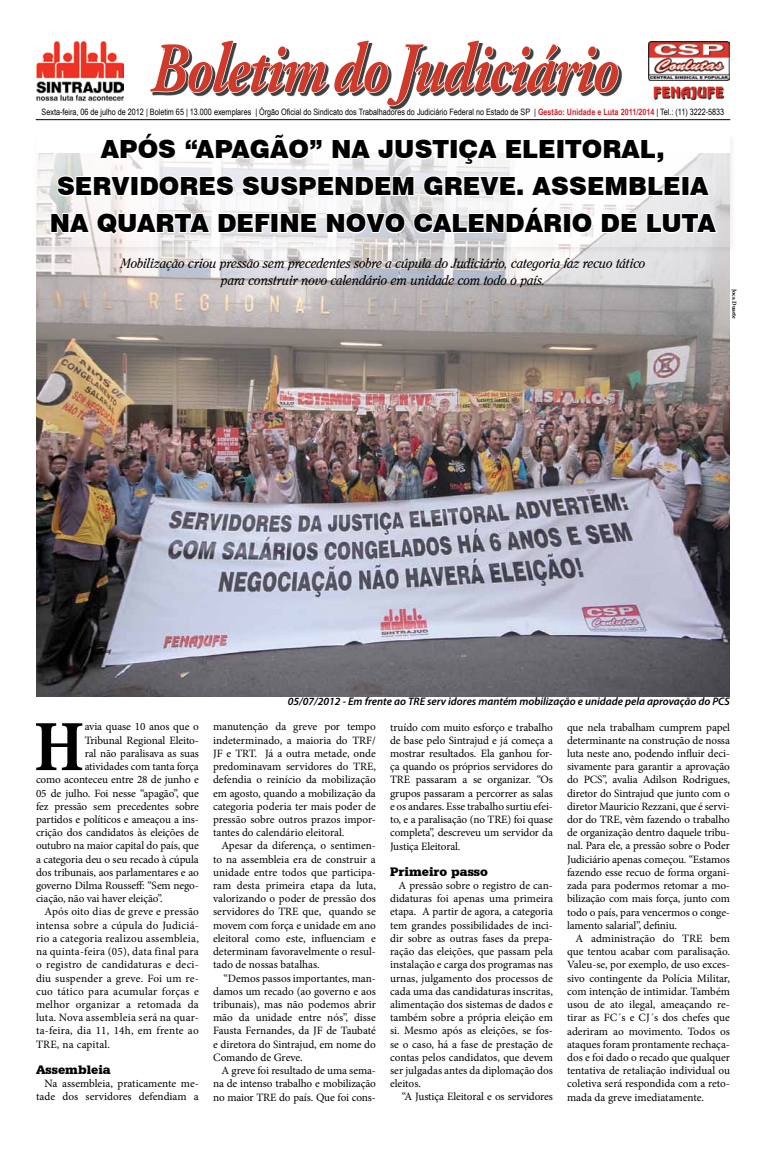
<style>
.page{position:relative;width:766px;height:1149px;background:#fff}
.page>*{position:absolute;margin:0;border:0;box-sizing:border-box;transform-origin:0 0}
.t1{font:700 condensed 72.9px "Minion Pro";color:#000}
.t2{font:italic 700 70.8px "Adobe Garamond Pro";letter-spacing:-.02em;color:#cf3a2a;scale:.81 1}
.t3{font:900 25px/37px "Swiss 721 BT";color:#000;text-align:center}
.t4{font:italic 14px/16.8px "Casual Serif";letter-spacing:-.03em;color:#000;text-align:center}
.t5{font:900 13px "Serifa BT";color:#000}
.t6{font:11.2px/13.2px "Minion Pro";letter-spacing:-.005em;color:#000;text-align:justify}
.t7{font:11.2px "Minion Pro";letter-spacing:.02em;color:#000}
.t8{font:11.2px "Minion Pro";letter-spacing:.015em;color:#000}
.t9{font:italic 600 11px "Myriad Pro";color:#000}
.t10{font:8.8px "Arial Narrow";color:#000}
.t11{font:700 6px "Minion Pro";letter-spacing:.005em;color:#000}
.s1{font-weight:700;color:#d2232a}
</style>
<div class="page">
<div style="left:152px;top:43px;width:469px;height:66px;background:#000;opacity:.75"></div>
<svg style="left:152px;top:43px;width:175px;height:51px"></svg>
<svg style="left:334px;top:43px;width:285px;height:64px"></svg>
<img style="left:653px;top:86px;width:72px;height:14px">
<img style="left:37px;top:41px;width:87px;height:61px">
<img style="left:648px;top:42px;width:81px;height:39px">
<hr style="left:36px;top:119px;width:694px;height:1px;background:#000">
<img style="left:36px;top:255px;width:693px;height:441px">
<div style="left:33px;top:131px;width:704px;height:124px;background:#000;opacity:.75"></div>
<svg style="left:36px;top:134px;width:693px;height:113px"></svg>
<svg style="left:49px;top:119px;width:669px;height:118px"></svg>
<h2 class="t2" style="left:150px;top:28px;width:579px">Boletim do Judiciário</h2>
<p class="t10" style="left:42px;top:106px;width:684px">Sexta-feira, 06 de julho de 2012 | Boletim 65 | 13.000 exemplares | Órgão Oficial do Sindicato dos Trabalhadores do Judiciário Federal no Estado de SP | <span class="s1">Gestão: Unidade e Luta 2011/2014</span> | Tel.: (11) 3222-5833</p>
<h3 class="t3" style="left:50px;top:130px;width:667px">APÓS “APAGÃO” NA JUSTIÇA ELEITORAL,<br>SERVIDORES SUSPENDEM GREVE. ASSEMBLEIA<br>NA QUARTA DEFINE NOVO CALENDÁRIO DE LUTA</h3>
<p class="t4" style="left:120px;top:254px;width:527px">Mobilização criou pressão sem precedentes sobre a cúpula do Judiciário, categoria faz recuo tático para construir novo calendário em unidade com todo o país.</p>
<p class="t11" style="left:738px;top:289px;width:31px;rotate:90deg">Joca Duarte</p>
<h1 class="t1" style="left:34px;top:696px;width:52px">H</h1>
<p class="t6" style="left:85px;top:720px;width:116px">avia quase 10 anos que o</p>
<p class="t6" style="left:85px;top:733px;width:116px">Tribunal Regional Eleito-</p>
<p class="t6" style="left:85px;top:746px;width:116px">ral não paralisava as suas</p>
<p class="t6" style="left:85px;top:759px;width:116px">atividades com tanta força</p>
<p class="t6" style="left:36px;top:773px;width:164px">como aconteceu entre 28 de junho e</p>
<p class="t6" style="left:36px;top:786px;width:164px">05 de julho. Foi nesse “apagão”, que</p>
<p class="t6" style="left:36px;top:799px;width:164px">fez pressão sem precedentes sobre</p>
<p class="t6" style="left:36px;top:812px;width:164px">partidos e políticos e ameaçou a ins-</p>
<p class="t6" style="left:36px;top:825px;width:164px">crição dos candidatos às eleições de</p>
<p class="t6" style="left:36px;top:839px;width:164px">outubro na maior capital do país, que</p>
<p class="t6" style="left:36px;top:852px;width:164px">a categoria deu o seu recado à cúpula</p>
<p class="t6" style="left:36px;top:865px;width:164px">dos tribunais, aos parlamentares e ao</p>
<p class="t6" style="left:36px;top:878px;width:164px">governo Dilma Rousseff: “Sem nego-</p>
<p class="t6" style="left:36px;top:891px;width:128px">ciação, não vai haver eleição”.</p>
<p class="t7" style="left:44px;top:904px;width:156px">Após oito dias de greve e pressão</p>
<p class="t7" style="left:36px;top:917px;width:164px">intensa sobre a cúpula do Judiciá-</p>
<p class="t7" style="left:36px;top:930px;width:164px">rio a categoria realizou assembleia,</p>
<p class="t7" style="left:36px;top:943px;width:164px">na quinta-feira (05), data final para</p>
<p class="t7" style="left:36px;top:956px;width:164px">o registro de candidaturas e deci-</p>
<p class="t8" style="left:36px;top:970px;width:164px">diu suspender a greve. Foi um re-</p>
<p class="t7" style="left:36px;top:983px;width:164px">cuo tático para acumular forças e</p>
<p class="t8" style="left:36px;top:996px;width:164px">melhor organizar a retomada da</p>
<p class="t7" style="left:36px;top:1009px;width:164px">luta. Nova assembleia será na quar-</p>
<p class="t7" style="left:36px;top:1022px;width:164px">ta-feira, dia 11, 14h, em frente ao</p>
<p class="t7" style="left:36px;top:1036px;width:76px">TRE, na capital.</p>
<p class="t5" style="left:36px;top:1061px;width:76px">Assembleia</p>
<p class="t6" style="left:36px;top:1076px;width:164px;text-align:right">Na assembleia, praticamente me&shy;tade dos servidores defendiam a</p>
<p class="t9" style="left:288px;top:694px;width:443px">05/07/2012 - Em frente ao TRE serv idores mantém mobilização e unidade pela aprovação do PCS</p>
<p class="t6" style="left:213px;top:720px;width:164px">manutenção da greve por tempo indeterminado, a maioria do TRF/ JF e TRT. Já a outra metade, onde predominavam servidores do TRE, defendia o reinício da mobilização em agosto, quando a mobilização da categoria poderia ter mais poder de pressão sobre outros prazos impor&shy;tantes do calendário eleitoral.</p>
<p class="t6" style="left:213px;top:839px;width:164px;text-indent:9px">Apesar da diferença, o sentimen&shy;to na assembleia era de construir a unidade entre todos que participa&shy;ram desta primeira etapa da luta, valorizando o poder de pressão dos servidores do TRE que, quando se movem com força e unidade em ano eleitoral como este, influenciam e determinam favoravelmente o resul&shy;tado de nossas batalhas.</p>
<p class="t6" style="left:213px;top:971px;width:164px;text-indent:11px">“Demos passos importantes, man&shy;damos um recado (ao governo e aos tribunais), mas não podemos abrir mão da unidade entre nós”, disse Fausta Fernandes, da JF de Taubaté e diretora do Sintrajud, em nome do Comando de Greve.</p>
<p class="t6" style="left:213px;top:1063px;width:164px;text-indent:9px">A greve foi resultado de uma sema&shy;na de intenso trabalho e mobilização no maior TRE do país. Que foi cons-</p>
<p class="t6" style="left:390px;top:720px;width:164px">truído com muito esforço e trabalho de base pelo Sintrajud e já começa a mostrar resultados. Ela ganhou for&shy;ça quando os próprios servidores do TRE passaram a se organizar. “Os grupos passaram a percorrer as salas e os andares. Esse trabalho surtiu efei&shy;to, e a paralisação (no TRE) foi quase completa”, descreveu um servidor da Justiça Eleitoral.</p>
<p class="t5" style="left:390px;top:863px;width:99px">Primeiro passo</p>
<p class="t6" style="left:390px;top:878px;width:164px;text-indent:9px">A pressão sobre o registro de can&shy;didaturas foi apenas uma primeira etapa. A partir de agora, a categoria tem grandes possibilidades de inci&shy;dir sobre as outras fases da prepa&shy;ração das eleições, que passam pela instalação e carga dos programas nas urnas, julgamento dos processos de cada uma das candidaturas inscritas, alimentação dos sistemas de dados e também sobre a própria eleição em si. Mesmo após as eleições, se fos&shy;se o caso, há a fase de prestação de contas pelos candidatos, que devem ser julgadas antes da diplomação dos eleitos.</p>
<p class="t6" style="left:401px;top:1089px;width:152px">“A Justiça Eleitoral e os servidores</p>
<p class="t6" style="left:567px;top:720px;width:164px">que nela trabalham cumprem papel determinante na construção de nossa luta neste ano, podendo influir deci&shy;sivamente para garantir a aprovação do PCS”, avalia Adilson Rodrigues, diretor do Sintrajud que junto com o diretor Mauricio Rezzani, que é servi&shy;dor do TRE, vêm fazendo o trabalho de organização dentro daquele tribu&shy;nal. Para ele, a pressão sobre o Poder Judiciário apenas começou. “Estamos fazendo esse recuo de forma organi&shy;zada para podermos retomar a mo&shy;bilização com mais força, junto com todo o país, para vencermos o conge&shy;lamento salarial”, definiu.</p>
<p class="t6" style="left:567px;top:931px;width:164px;text-indent:9px">A administração do TRE bem que tentou acabar com paralisação.<br>Valeu-se, por exemplo, de uso exces&shy;sivo contingente da Polícia Militar, com intenção de intimidar. Também usou de ato ilegal, ameaçando re&shy;tirar as FC´s e CJ´s dos chefes que aderiram ao movimento. Todos os ataques foram prontamente rechaça&shy;dos e foi dado o recado que qualquer tentativa de retaliação individual ou coletiva será respondida com a reto&shy;mada da greve imediatamente.</p>
</div>
